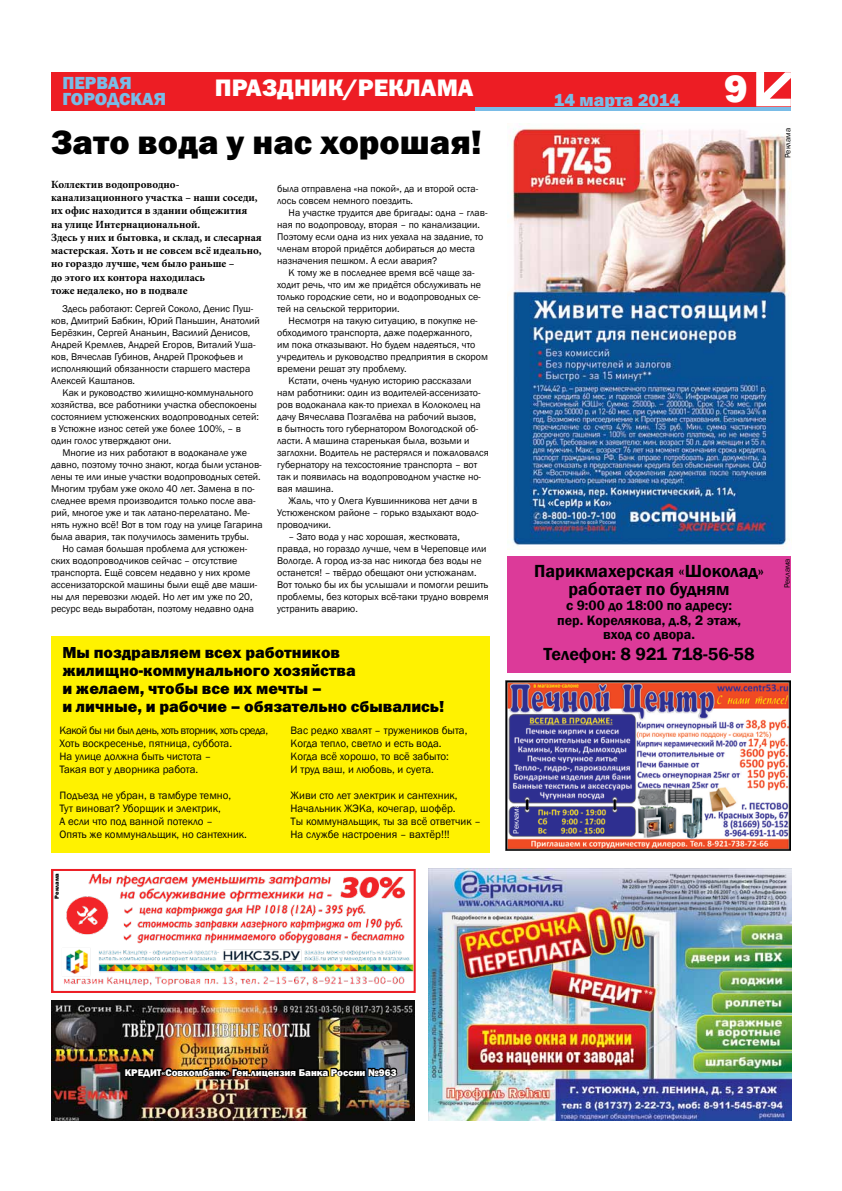
<style>
.page{position:relative;width:842px;height:1191px;background:#fff}
.page>*{position:absolute;margin:0;border:0;box-sizing:border-box;transform-origin:0 0}
.t1{font:800 40px "Franklin Gothic";color:#fff}
.t2{font:34px "Franklin Gothic Heavy C";color:#000}
.t3{font:24px "Franklin Gothic Heavy C";color:#fff}
.t4{font:600 18px/18px "Franklin Gothic";color:#000;text-align:center}
.t5{font:800 18px/16px "Franklin Gothic";color:#79bce7}
.t6{font:16px/18px "Franklin Gothic Heavy C";color:#000}
.t7{font:600 14px/14.8px "Franklin Gothic";color:#000;text-align:center}
.t8{font:11px/13px "Franklin Gothic";color:#000}
.t9{font:700 11px/13.2px "Minion Pro";color:#000}
.t10{font:10px/12px "Franklin Gothic";color:#000}
.t11{font:800 10px "Franklin Gothic";color:#fff}
.t12{font:8px "Franklin Gothic";color:#000}
.t13{font:8px "Franklin Gothic";color:#fff}
.t14{font:800 6px "Franklin Gothic";color:#000}
</style>
<div class="page">
<div style="left:51px;top:72px;width:740px;height:39px;background:#ed1d24"></div>
<svg style="left:756px;top:72px;width:35px;height:34px"></svg>
<hr style="left:475px;top:108px;width:316px;height:3px;background:#79bce7">
<div style="left:507px;top:556px;width:284px;height:116px;background:#dc3a99"></div>
<div style="left:51px;top:636px;width:438px;height:216px;background:#fff200"></div>
<img style="left:429px;top:868px;width:362px;height:252px">
<img style="left:52px;top:1000px;width:363px;height:120px">
<img style="left:64px;top:873px;width:349px;height:113px">
<div style="left:51px;top:869px;width:365px;height:124px;border:2px solid #ed1d24"></div>
<img style="left:123px;top:1049px;width:276px;height:40px">
<img style="left:509px;top:123px;width:281px;height:426px">
<img style="left:506px;top:681px;width:285px;height:170px">
<h3 class="t5" style="left:62px;top:75px;width:105px">ПЕРВАЯ<br>ГОРОДСКАЯ</h3>
<h3 class="t3" style="left:215px;top:74px;width:161px">ПРАЗДНИК/РЕКЛАМА</h3>
<h2 class="t2" style="left:51px;top:123px;width:432px">Зато вода у нас хорошая!</h2>
<p class="t9" style="left:51px;top:178px;width:212px">Коллектив водопроводно&shy;канализационного участка – наши соседи, их офис находится в здании общежития<br>на улице Интернациональной.<br>Здесь у них и бытовка, и склад, и слесарная мастерская. Хоть и не совсем всё идеально, но гораздо лучше, чем было раньше –<br>до этого их контора находилась<br>тоже недалеко, но в подвале</p>
<p class="t10" style="left:51px;top:303px;width:210px;text-indent:11px">Здесь работают: Сергей Соколо, Денис Пуш&shy;ков, Дмитрий Бабкин, Юрий Паньшин, Анатолий Берёзкин, Сергей Ананьин, Василий Денисов, Андрей Кремлев, Андрей Егоров, Виталий Уша&shy;ков, Вячеслав Губинов, Андрей Прокофьев и исполняющий обязанности старшего мастера Алексей Каштанов.</p>
<p class="t10" style="left:51px;top:387px;width:209px;text-indent:11px">Как и руководство жилищно-коммунального хозяйства, все работники участка обеспокоены состоянием устюженских водопроводных сетей: в Устюжне износ сетей уже более 100%, – в один голос утверждают они.</p>
<p class="t10" style="left:62px;top:447px;width:186px">Многие из них работают в водоканале уже</p>
<p class="t10" style="left:51px;top:459px;width:212px">давно, поэтому точно знают, когда были установ-</p>
<p class="t10" style="left:51px;top:471px;width:211px">лены те или иные участки водопроводных сетей.</p>
<p class="t10" style="left:51px;top:483px;width:205px">Многим трубам уже около 40 лет. Замена в по-</p>
<p class="t10" style="left:51px;top:495px;width:206px">следнее время производится только после ава-</p>
<p class="t10" style="left:51px;top:507px;width:200px">рий, многое уже и так латано-перелатано. Ме-</p>
<p class="t10" style="left:51px;top:519px;width:213px">нять нужно всё! Вот в том году на улице Гагарина</p>
<p class="t10" style="left:51px;top:531px;width:200px">была авария, так получилось заменить трубы.</p>
<p class="t10" style="left:62px;top:543px;width:186px">Но самая большая проблема для устюжен-</p>
<p class="t10" style="left:51px;top:555px;width:188px">ских водопроводчиков сейчас – отсутствие</p>
<p class="t10" style="left:51px;top:567px;width:201px">транспорта. Ещё совсем недавно у них кроме</p>
<p class="t10" style="left:51px;top:579px;width:208px">ассенизаторской машины были ещё две маши-</p>
<p class="t10" style="left:51px;top:591px;width:203px">ны для перевозки людей. Но лет им уже по 20,</p>
<p class="t10" style="left:51px;top:603px;width:205px">ресурс ведь выработан, поэтому недавно одна</p>
<p class="t10" style="left:277px;top:183px;width:202px">была отправлена «на покой», да и второй оста&shy;лось совсем немного поездить.</p>
<p class="t10" style="left:277px;top:207px;width:212px;text-indent:11px">На участке трудится две бригады: одна – глав&shy;ная по водопроводу, вторая – по канализации.<br>Поэтому если одна из них уехала на задание, то членам второй придётся добираться до места назначения пешком. А если авария?</p>
<p class="t10" style="left:277px;top:267px;width:205px;text-indent:11px">К тому же в последнее время всё чаще за&shy;ходит речь, что им же придётся обслуживать не только городские сети, но и водопроводных се&shy;тей на сельской территории.</p>
<p class="t10" style="left:289px;top:315px;width:191px">Несмотря на такую ситуацию, в покупке не-</p>
<p class="t10" style="left:277px;top:327px;width:196px">обходимого транспорта, даже подержанного,</p>
<p class="t10" style="left:277px;top:339px;width:200px">им пока отказывают. Но будем надеяться, что</p>
<p class="t10" style="left:277px;top:351px;width:212px">учредитель и руководство предприятия в скором</p>
<p class="t10" style="left:277px;top:363px;width:131px">времени решат эту проблему.</p>
<p class="t10" style="left:289px;top:375px;width:184px">Кстати, очень чудную историю рассказали</p>
<p class="t10" style="left:277px;top:387px;width:205px">нам работники: один из водителей-ассенизато-</p>
<p class="t10" style="left:277px;top:399px;width:205px">ров водоканала как-то приехал в Колоколец на</p>
<p class="t10" style="left:277px;top:411px;width:201px">дачу Вячеслава Позгалёва на рабочий вызов,</p>
<p class="t10" style="left:277px;top:423px;width:203px">в бытность того губернатором Вологодской об-</p>
<p class="t10" style="left:277px;top:435px;width:194px">ласти. А машина старенькая была, возьми и</p>
<p class="t10" style="left:277px;top:447px;width:213px">заглохни. Водитель не растерялся и пожаловался</p>
<p class="t10" style="left:277px;top:459px;width:201px">губернатору на техсостояние транспорта – вот</p>
<p class="t10" style="left:277px;top:471px;width:205px">так и появилась на водопроводном участке но-</p>
<p class="t10" style="left:277px;top:483px;width:58px">вая машина.</p>
<p class="t10" style="left:289px;top:495px;width:190px">Жаль, что у Олега Кувшинникова нет дачи в</p>
<p class="t10" style="left:277px;top:507px;width:203px">Устюженском районе – горько вздыхают водо-</p>
<p class="t10" style="left:277px;top:519px;width:55px">проводчики.</p>
<p class="t10" style="left:277px;top:531px;width:213px;text-indent:11px">– Зато вода у нас хорошая, жестковата, правда, но гораздо лучше, чем в Череповце или Вологде. А город из-за нас никогда без воды не останется! – твёрдо обещают они устюжанам.<br>Вот только бы их бы услышали и помогли решить проблемы, без которых всё-таки трудно вовремя устранить аварию.</p>
<h3 class="t6" style="left:62px;top:643px;width:383px">Мы поздравляем всех работников жилищно-коммунального хозяйства<br>и желаем, чтобы все их мечты –<br>и личные, и рабочие – обязательно сбывались!</h3>
<p class="t8" style="left:291px;top:724px;width:178px">Вас редко хвалят – тружеников быта,<br>Когда тепло, светло и есть вода.<br>Когда всё хорошо, то всё забыто:<br>И труд ваш, и любовь, и суета.</p>
<p class="t8" style="left:291px;top:789px;width:192px">Живи сто лет электрик и сантехник, Начальник ЖЭКа, кочегар, шофёр.<br>Ты коммунальщик, ты за всё ответчик – На службе настроения – вахтёр!!!</p>
<p class="t8" style="left:60px;top:724px;width:210px">Какой бы ни был день, хоть вторник, хоть среда, Хоть воскресенье, пятница, суббота.<br>На улице должна быть чистота –<br>Такая вот у дворника работа.</p>
<p class="t8" style="left:60px;top:789px;width:189px">Подъезд не убран, в тамбуре темно, Тут виноват? Уборщик и электрик,<br>А если что под ванной потекло –<br>Опять же коммунальщик, но сантехник.</p>
<p class="t14" style="left:53px;top:898px;width:27px;rotate:-90deg">Реклама</p>
<h3 class="t5" style="left:554px;top:92px;width:128px">14 марта 2014</h3>
<h1 class="t1" style="left:724px;top:62px;width:25px">9</h1>
<p class="t12" style="left:783px;top:158px;width:31px;rotate:-90deg">Реклама</p>
<h3 class="t4" style="left:534px;top:562px;width:231px">Парикмахерская «Шоколад» работает по будням</h3>
<h3 class="t7" style="left:557px;top:598px;width:185px">с 9:00 до 18:00 по адресу: пер. Корелякова, д.8, 2 этаж, вход со двора.</h3>
<h3 class="t4" style="left:543px;top:645px;width:213px">Телефон: 8 921 718-56-58</h3>
<p class="t12" style="left:782px;top:588px;width:31px;rotate:-90deg">Реклама</p>
<p class="t13" style="left:511px;top:833px;width:31px;rotate:-90deg">Реклама</p>
<p class="t11" style="left:125px;top:1065px;width:273px">КРЕДИТ«Совкомбанк» Ген.лицензия Банка России №963</p>
</div>
